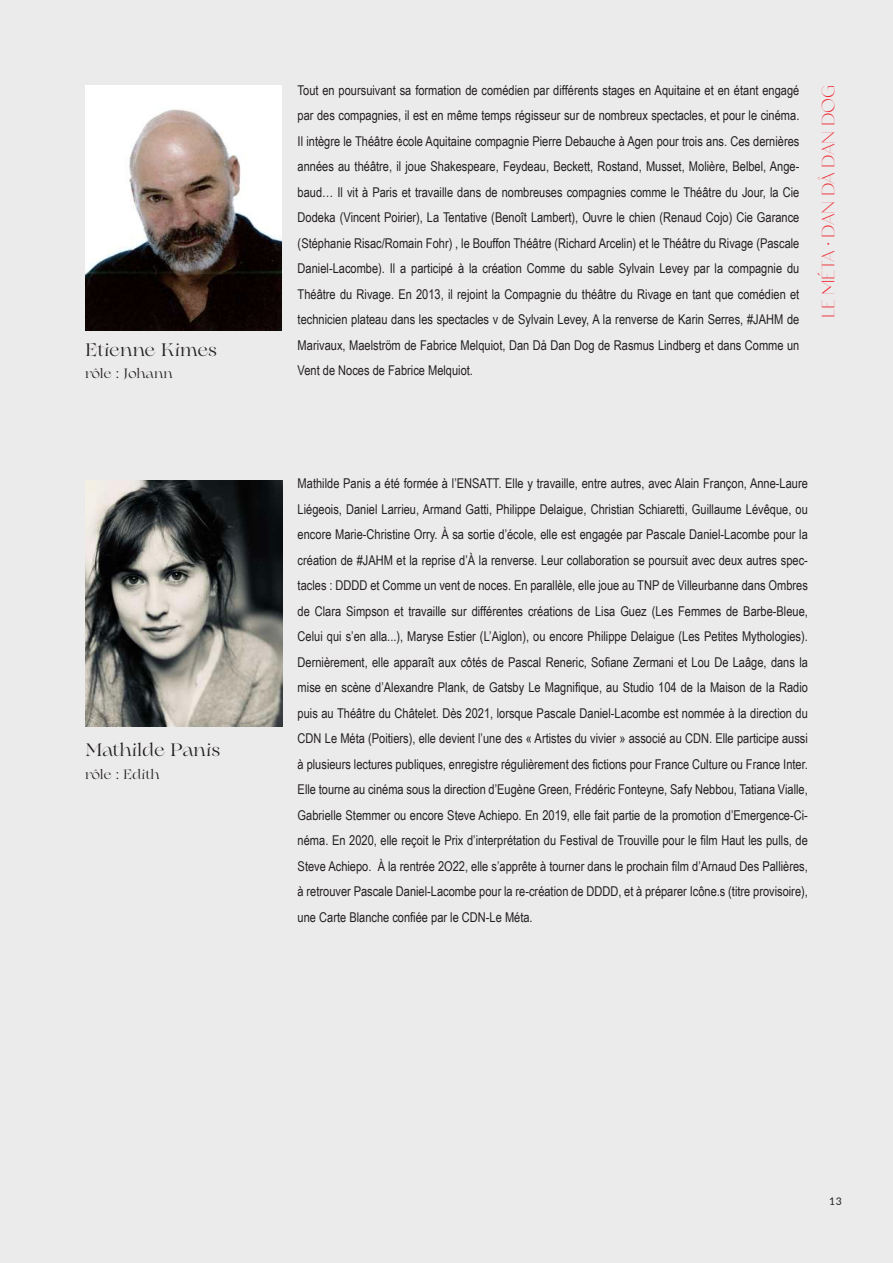
<style>
.page{position:relative;width:893px;height:1263px;background:#ecebeb}
.page>*{position:absolute;margin:0;border:0;box-sizing:border-box;transform-origin:0 0}
.t1{font:700 18px "Erotique";color:#231f20}
.t2{font:18px "Erotique Sans";color:#ee222b}
.t3{font:13.5px/25.5px "Arial Narrow";color:#231f20;text-align:justify}
.t4{font:700 13.5px "Erotique";color:#231f20}
.t5{font:10.5px "Lato";color:#231f20}
</style>
<div class="page">
<img style="left:85px;top:85px;width:197px;height:246px">
<img style="left:85px;top:480px;width:197px;height:246px">
<h1 class="t1" style="left:85px;top:339px;width:133px">Etienne Kimes</h1>
<p class="t4" style="left:85px;top:365px;width:89px">rôle : Johann</p>
<h1 class="t1" style="left:85px;top:739px;width:137px">Mathilde Panis</h1>
<p class="t4" style="left:85px;top:766px;width:77px">rôle : Edith</p>
<p class="t3" style="left:298px;top:77px;width:503px">Tout en poursuivant sa formation de comédien par différents stages en Aquitaine et en étant engagé par des compagnies, il est en même temps régisseur sur de nombreux spectacles, et pour le cinéma.<br>Il intègre le Théâtre école Aquitaine compagnie Pierre Debauche à Agen pour trois ans. Ces dernières années au théâtre, il joue Shakespeare, Feydeau, Beckett, Rostand, Musset, Molière, Belbel, Ange&shy;baud… Il vit à Paris et travaille dans de nombreuses compagnies comme le Théâtre du Jour, la Cie Dodeka (Vincent Poirier), La Tentative (Benoît Lambert), Ouvre le chien (Renaud Cojo) Cie Garance (Stéphanie Risac/Romain Fohr) , le Bouffon Théâtre (Richard Arcelin) et le Théâtre du Rivage (Pascale Daniel-Lacombe). Il a participé à la création Comme du sable Sylvain Levey par la compagnie du Théâtre du Rivage. En 2013, il rejoint la Compagnie du théâtre du Rivage en tant que comédien et technicien plateau dans les spectacles v de Sylvain Levey, A la renverse de Karin Serres, #JAHM de Marivaux, Maelström de Fabrice Melquiot, Dan Då Dan Dog de Rasmus Lindberg et dans Comme un Vent de Noces de Fabrice Melquiot.</p>
<h1 class="t2" style="left:818px;top:318px;width:234px;rotate:-90deg">LE MÉTA • DAN DÅ DAN DOG</h1>
<p class="t3" style="left:298px;top:470px;width:512px">Mathilde Panis a été formée à l’ENSATT. Elle y travaille, entre autres, avec Alain Françon, Anne-Laure Liégeois, Daniel Larrieu, Armand Gatti, Philippe Delaigue, Christian Schiaretti, Guillaume Lévêque, ou encore Marie-Christine Orry. À sa sortie d’école, elle est engagée par Pascale Daniel-Lacombe pour la création de #JAHM et la reprise d’À la renverse. Leur collaboration se poursuit avec deux autres spec&shy;tacles : DDDD et Comme un vent de noces. En parallèle, elle joue au TNP de Villeurbanne dans Ombres de Clara Simpson et travaille sur différentes créations de Lisa Guez (Les Femmes de Barbe-Bleue, Celui qui s’en alla...), Maryse Estier (L’Aiglon), ou encore Philippe Delaigue (Les Petites Mythologies).<br>Dernièrement, elle apparaît aux côtés de Pascal Reneric, Sofiane Zermani et Lou De Laâge, dans la mise en scène d’Alexandre Plank, de Gatsby Le Magnifique, au Studio 104 de la Maison de la Radio puis au Théâtre du Châtelet. Dès 2021, lorsque Pascale Daniel-Lacombe est nommée à la direction du CDN Le Méta (Poitiers), elle devient l’une des « Artistes du vivier » associé au CDN. Elle participe aussi à plusieurs lectures publiques, enregistre régulièrement des fictions pour France Culture ou France Inter.<br>Elle tourne au cinéma sous la direction d’Eugène Green, Frédéric Fonteyne, Safy Nebbou, Tatiana Vialle, Gabrielle Stemmer ou encore Steve Achiepo. En 2019, elle fait partie de la promotion d’Emergence-Ci&shy;néma. En 2020, elle reçoit le Prix d’interprétation du Festival de Trouville pour le film Haut les pulls, de Steve Achiepo. À la rentrée 2O22, elle s’apprête à tourner dans le prochain film d’Arnaud Des Pallières, à retrouver Pascale Daniel-Lacombe pour la re-création de DDDD, et à préparer Icône.s (titre provisoire), une Carte Blanche confiée par le CDN-Le Méta.</p>
<p class="t5" style="left:829px;top:1194px;width:14px">13</p>
</div>
